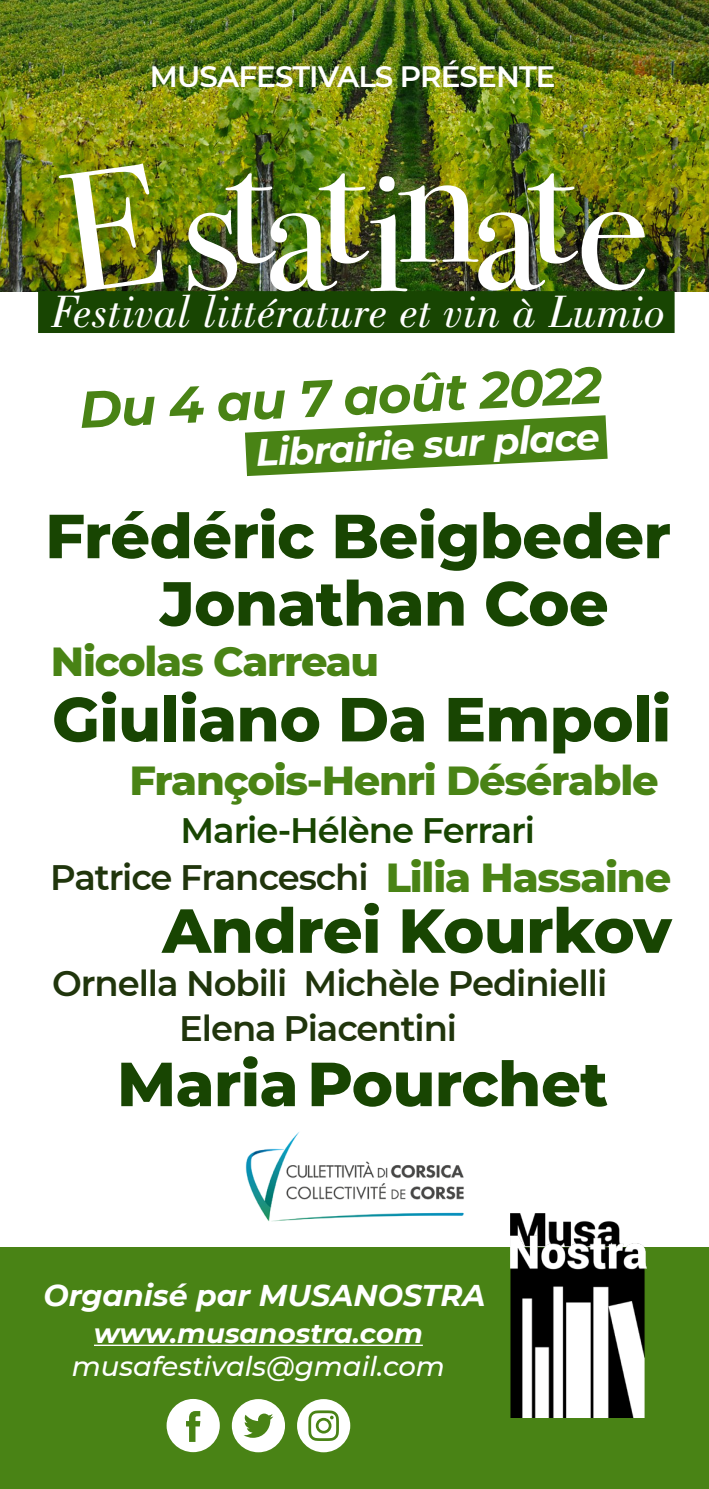
<style>
.page{position:relative;width:709px;height:1489px;background:#fff}
.page>*{position:absolute;margin:0;border:0;box-sizing:border-box;transform-origin:0 0}
.t1{font:170px "Bodoni Svty Two OSITCTT";letter-spacing:.205em;color:#fff}
.t2{font:800 62px "Montserrat";letter-spacing:-.01em;color:#184502}
.t3{font:italic 700 51.5px "Montserrat";color:#498315}
.t4{font:italic 46.75px "Bodoni Std";letter-spacing:.01em;color:#fff}
.t5{font:800 41.5px "Montserrat";letter-spacing:-.03em;color:#498315}
.t6{font:italic 700 37.75px "Montserrat";color:#fff}
.t7{font:600 35.25px "Montserrat";letter-spacing:-.03em;color:#20350c}
.t8{font:600 35.25px "Montserrat";letter-spacing:-.03em;color:#184502}
.t9{font:italic 700 30px "Montserrat";color:#fff}
.t10{font:600 29.5px "Montserrat";letter-spacing:-.03em;color:#fff}
.t11{font:italic 500 27.5px "Montserrat";color:#fff}
.t12{font:italic 700 27.5px "Montserrat";color:#fff}
</style>
<div class="page">
<img style="left:0;top:0;width:709px;height:291px">
<svg style="left:245px;top:415px;width:363px;height:62px"></svg>
<div style="left:38px;top:291px;width:636px;height:42px;background:#184502"></div>
<div style="left:0;top:1247px;width:709px;height:241px;background:#498315"></div>
<img style="left:510px;top:1213px;width:136px;height:203px">
<img style="left:245px;top:1132px;width:219px;height:90px">
<svg style="left:167px;top:1399px;width:53px;height:52px"></svg>
<svg style="left:232px;top:1399px;width:53px;height:53px"></svg>
<svg style="left:297px;top:1399px;width:53px;height:53px"></svg>
<hr style="left:94px;top:1344px;width:329px;height:1px;background:#fff">
<img style="left:58px;top:163px;width:107px;height:129px">
<p class="t10" style="left:150px;top:55px;width:407px">MUSAFESTIVALS PRÉSENTE</p>
<p class="t1" style="left:224px;top:102px;width:352px">t tnt</p>
<p class="t1" style="left:180px;top:130px;width:471px">sai ae</p>
<p class="t4" style="left:50px;top:285px;width:616px">Festival littérature et vin à Lumio</p>
<p class="t3" style="left:77px;top:374px;width:525px;rotate:-3deg">Du 4 au 7 août 2022</p>
<p class="t6" style="left:254px;top:426px;width:345px;rotate:-3deg">Librairie sur place</p>
<p class="t2" style="left:45px;top:490px;width:627px">Frédéric Beigbeder</p>
<p class="t2" style="left:160px;top:558px;width:450px">Jonathan Coe</p>
<p class="t5" style="left:51px;top:630px;width:330px">Nicolas Carreau</p>
<p class="t2" style="left:52px;top:674px;width:620px">Giuliano Da Empoli</p>
<p class="t5" style="left:129px;top:750px;width:530px">François-Henri Désérable</p>
<p class="t8" style="left:180px;top:805px;width:356px">Marie-Hélène Ferrari</p>
<p class="t7" style="left:50px;top:852px;width:320px">Patrice Franceschi</p>
<p class="t5" style="left:386px;top:847px;width:287px">Lilia Hassaine</p>
<p class="t2" style="left:162px;top:885px;width:511px">Andrei Kourkov</p>
<p class="t7" style="left:52px;top:958px;width:556px">Ornella Nobili Michèle Pedinielli</p>
<p class="t7" style="left:179px;top:1003px;width:279px">Elena Piacentini</p>
<p class="t2" style="left:117px;top:1038px;width:492px">Maria Pourchet</p>
<p class="t9" style="left:43px;top:1273px;width:443px">Organisé par MUSANOSTRA</p>
<p class="t12" style="left:94px;top:1313px;width:330px">www.musanostra.com</p>
<p class="t11" style="left:72px;top:1347px;width:375px">musafestivals@gmail.com</p>
</div>
